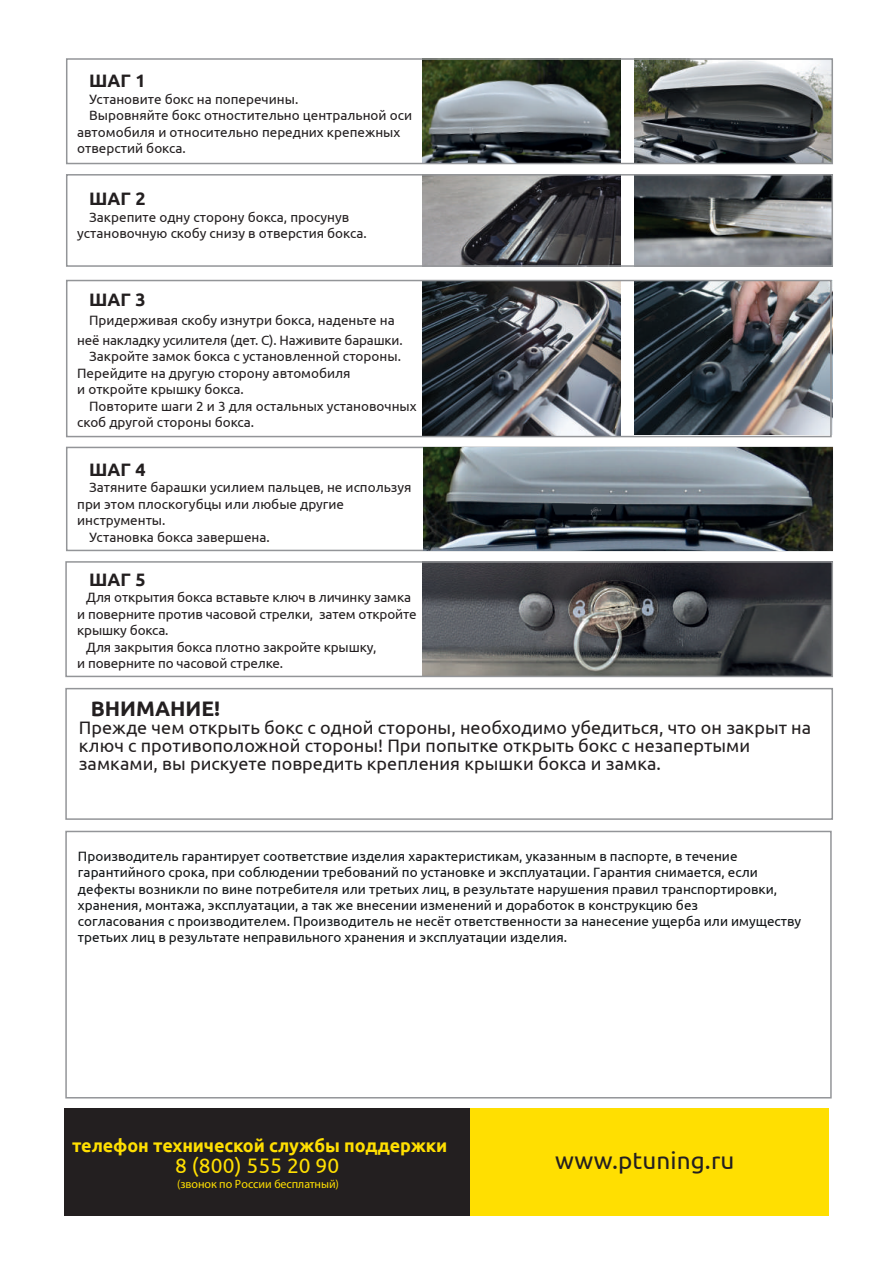
<style>
.page{position:relative;width:893px;height:1263px;background:#fff}
.page>*{position:absolute;margin:0;border:0;box-sizing:border-box;transform-origin:0 0}
.t1{font:24.3px "Ubuntu";letter-spacing:.005em;color:#231f20}
.t2{font:21px "Ubuntu";letter-spacing:.005em;color:#ffdf01}
.t3{font:700 21px "Ubuntu";color:#231f20}
.t4{font:18px/18px "Ubuntu";letter-spacing:.005em;color:#231f20}
.t5{font:700 18px "Ubuntu";letter-spacing:-.01em;color:#ffdf01}
.t6{font:700 18px "Ubuntu";color:#231f20}
.t7{font:13.5px/16.5px "Ubuntu";color:#231f20;text-align:center}
.t8{font:13.5px/16.2px "Ubuntu";color:#111416}
.t9{font:12px "Myriad Pro";letter-spacing:-.005em;color:#ffdf01}
</style>
<div class="page">
<img style="left:422px;top:564px;width:408px;height:110px">
<div style="left:65px;top:831px;width:767px;height:267px;border:2px solid #939598"></div>
<img style="left:634px;top:177px;width:196px;height:87px">
<img style="left:422px;top:61px;width:198px;height:100px">
<svg style="left:468px;top:156px;width:10px;height:5px"></svg>
<img style="left:634px;top:61px;width:196px;height:100px">
<img style="left:423px;top:177px;width:197px;height:87px">
<div style="left:64px;top:1108px;width:406px;height:107px;background:#231f20"></div>
<div style="left:470px;top:1108px;width:359px;height:107px;background:#ffdf01"></div>
<img style="left:422px;top:283px;width:198px;height:151px">
<img style="left:634px;top:283px;width:195px;height:151px">
<div style="left:66px;top:58px;width:767px;height:106px;border:2px solid #939598"></div>
<div style="left:66px;top:174px;width:767px;height:93px;border:2px solid #939598"></div>
<div style="left:66px;top:447px;width:767px;height:104px;border:2px solid #939598"></div>
<div style="left:65px;top:561px;width:768px;height:116px;border:2px solid #939598"></div>
<div style="left:65px;top:688px;width:768px;height:132px;border:2px solid #939598"></div>
<div style="left:66px;top:280px;width:766px;height:157px;border:2px solid #939598"></div>
<img style="left:423px;top:447px;width:409px;height:103px">
<svg style="left:552px;top:504px;width:64px;height:10px"></svg>
<h3 class="t6" style="left:89px;top:70px;width:58px">ШАГ 1</h3>
<p class="t7" style="left:89px;top:91px;width:211px">Установите бокс на поперечины.</p>
<p class="t7" style="left:89px;top:107px;width:324px">Выровняйте бокс отностительно центральной оси</p>
<p class="t7" style="left:77px;top:124px;width:325px">автомобиля и относительно передних крепежных</p>
<p class="t7" style="left:77px;top:140px;width:110px">отверстий бокса.</p>
<h3 class="t6" style="left:89px;top:188px;width:58px">ШАГ 2</h3>
<p class="t7" style="left:77px;top:208px;width:291px">Закрепите одну сторону бокса, просунув установочную скобу снизу в отверстия бокса.</p>
<h3 class="t6" style="left:89px;top:288px;width:58px">ШАГ 3</h3>
<p class="t7" style="left:77px;top:310px;width:327px;line-height:19.5px">Придерживая скобу изнутри бокса, наденьте на неё накладку усилителя (дет. С). Наживите барашки.</p>
<p class="t7" style="left:77px;top:348px;width:325px;text-align:left;text-indent:12px">Закройте замок бокса с установленной стороны.<br>Перейдите на другую сторону автомобиля<br>и откройте крышку бокса.</p>
<p class="t7" style="left:77px;top:397px;width:341px;text-align:left;text-indent:12px">Повторите шаги 2 и 3 для остальных установочных скоб другой стороны бокса.</p>
<h3 class="t6" style="left:89px;top:458px;width:58px">ШАГ 4</h3>
<p class="t7" style="left:89px;top:479px;width:324px">Затяните барашки усилием пальцев, не используя</p>
<p class="t7" style="left:77px;top:495px;width:268px">при этом плоскогубцы или любые другие</p>
<p class="t7" style="left:77px;top:512px;width:90px">инструменты.</p>
<p class="t7" style="left:89px;top:528px;width:182px">Установка бокса завершена.</p>
<h3 class="t6" style="left:89px;top:568px;width:58px">ШАГ 5</h3>
<p class="t7" style="left:86px;top:589px;width:327px">Для открытия бокса вставьте ключ в личинку замка</p>
<p class="t7" style="left:77px;top:605px;width:341px">и поверните против часовой стрелки, затем откройте</p>
<p class="t7" style="left:77px;top:622px;width:93px">крышку бокса.</p>
<p class="t7" style="left:86px;top:638px;width:292px">Для закрытия бокса плотно закройте крышку,</p>
<p class="t7" style="left:77px;top:655px;width:207px">и поверните по часовой стрелке.</p>
<h2 class="t3" style="left:91px;top:695px;width:131px">ВНИМАНИЕ!</h2>
<h3 class="t4" style="left:79px;top:718px;width:734px">Прежде чем открыть бокс с одной стороны, необходимо убедиться, что он закрыт на ключ с противоположной стороны! При попытке открыть бокс с незапертыми замками, вы рискуете повредить крепления крышки бокса и замка.</h3>
<p class="t8" style="left:78px;top:848px;width:725px">Производитель гарантирует соответствие изделия характеристикам, указанным в паспорте, в течение гарантийного срока, при соблюдении требований по установке и эксплуатации. Гарантия снимается, если дефекты возникли по вине потребителя или третьих лиц, в результате нарушения правил транспортировки, хранения, монтажа, эксплуатации, а так же внесении изменений и доработок в конструкцию без<br>согласования с производителем. Производитель не несёт ответственности за нанесение ущерба или имуществу третьих лиц в результате неправильного хранения и эксплуатации изделия.</p>
<h3 class="t5" style="left:72px;top:1135px;width:377px">телефон технической службы поддержки</h3>
<p class="t9" style="left:177px;top:1176px;width:163px">(звонок по России бесплатный)</p>
<h2 class="t2" style="left:175px;top:1153px;width:166px">8 (800) 555 20 90</h2>
<h1 class="t1" style="left:555px;top:1146px;width:181px">www.ptuning.ru</h1>
</div>
